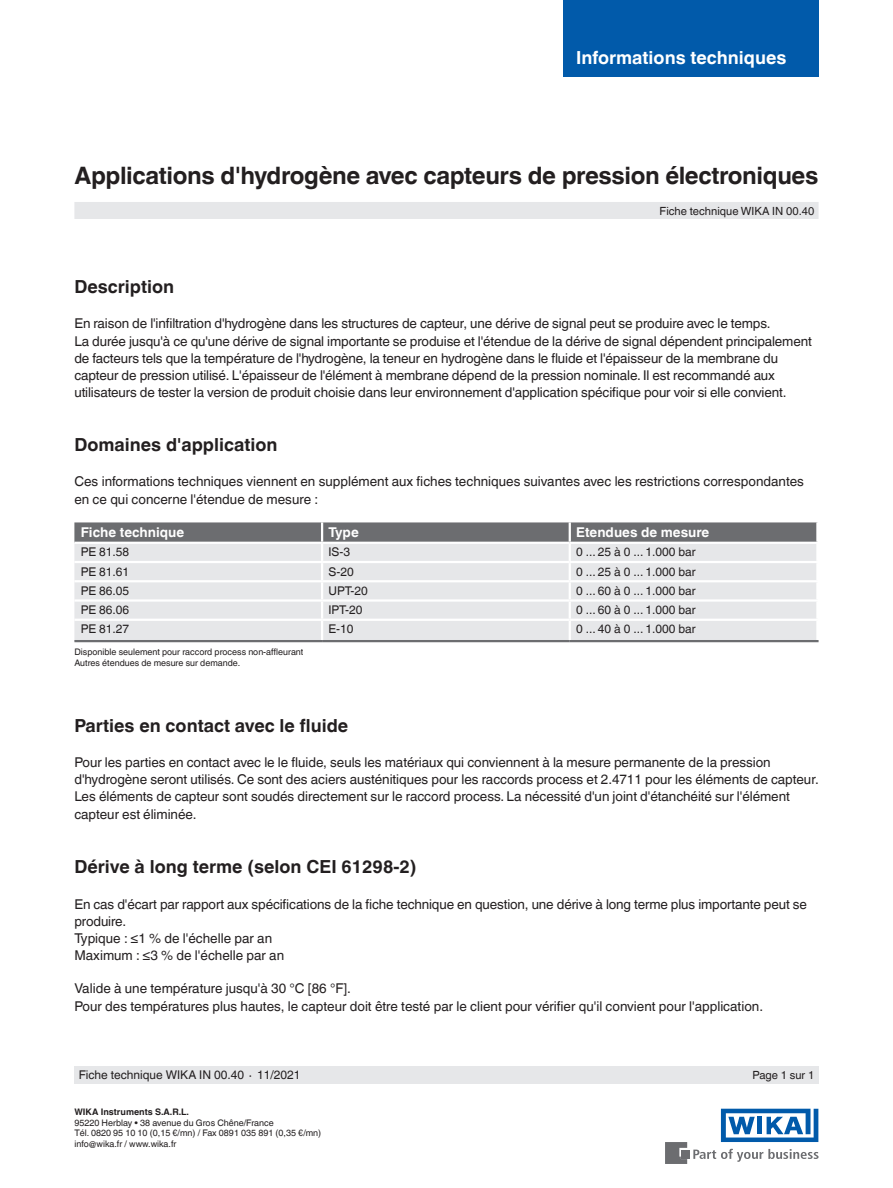
<style>
.page{position:relative;width:893px;height:1188px;background:#fff}
.page>*{position:absolute;margin:0;border:0;box-sizing:border-box;transform-origin:0 0}
.t1{font:700 24px "Helvetica World";letter-spacing:-.015em;color:#231f20}
.t2{font:700 18px "Helvetica World";color:#231f20}
.t3{font:700 18px "Helvetica World";color:#fff}
.t4{font:13.5px/17.2px "Helvetica World";letter-spacing:-.01em;color:#231f20}
.t5{font:700 13.5px "Helvetica World";color:#fff}
.t6{font:12px "Helvetica World";color:#231f20}
.t7{font:11.25px "Helvetica World";color:#231f20}
.t8{font:9px/10.5px "Helvetica World";color:#231f20}
.t9{font:700 9px "Helvetica World";color:#231f20}
.s1{font-size:11.25px}
</style>
<div class="page">
<svg style="left:693px;top:1149px;width:126px;height:13px"></svg>
<div style="left:682px;top:1150px;width:8px;height:8px;background:#6c6d70"></div>
<svg style="left:665px;top:1142px;width:22px;height:22px"></svg>
<svg style="left:721px;top:1109px;width:97px;height:33px"></svg>
<div style="left:563px;top:0;width:256px;height:77px;background:#015aaa"></div>
<div style="left:74px;top:202px;width:745px;height:17px;background:#e6e7e9"></div>
<div style="left:74px;top:1066px;width:745px;height:18px;background:#e6e7e9"></div>
<hr style="left:74px;top:640px;width:248px;height:2px;background:#6c6d70">
<hr style="left:322px;top:640px;width:248px;height:2px;background:#6c6d70">
<hr style="left:570px;top:640px;width:249px;height:2px;background:#6c6d70">
<svg style="left:74px;top:522px;width:743px;height:118px;background:#d4d5d7"></svg>
<h2 class="t3" style="left:576px;top:47px;width:212px">Informations techniques</h2>
<h1 class="t1" style="left:74px;top:162px;width:745px">Applications d'hydrogène avec capteurs de pression électroniques</h1>
<p class="t7" style="left:660px;top:204px;width:156px">Fiche technique WIKA IN 00.40</p>
<h2 class="t2" style="left:74px;top:277px;width:101px">Description</h2>
<p class="t4" style="left:74px;top:315px;width:739px">En raison de l'infiltration d'hydrogène dans les structures de capteur, une dérive de signal peut se produire avec le temps.<br>La durée jusqu'à ce qu'une dérive de signal importante se produise et l'étendue de la dérive de signal dépendent principalement de facteurs tels que la température de l'hydrogène, la teneur en hydrogène dans le fluide et l'épaisseur de la membrane du capteur de pression utilisé. L'épaisseur de l'élément à membrane dépend de la pression nominale. Il est recommandé aux utilisateurs de tester la version de produit choisie dans leur environnement d'application spécifique pour voir si elle convient.</p>
<h2 class="t2" style="left:74px;top:435px;width:205px">Domaines d'application</h2>
<p class="t4" style="left:74px;top:473px;width:731px;line-height:18px">Ces informations techniques viennent en supplément aux fiches techniques suivantes avec les restrictions correspondantes en ce qui concerne l'étendue de mesure :</p>
<p class="t5" style="left:81px;top:525px;width:105px">Fiche technique</p>
<p class="t5" style="left:328px;top:525px;width:32px">Type</p>
<p class="t5" style="left:576px;top:525px;width:135px">Etendues de mesure</p>
<p class="t6" style="left:81px;top:545px;width:50px">PE 81.58</p>
<p class="t6" style="left:328px;top:545px;width:23px">IS-3</p>
<p class="t6" style="left:576px;top:545px;width:121px">0 ... 25 à 0 ... 1.000 bar</p>
<p class="t6" style="left:81px;top:565px;width:50px">PE 81.61</p>
<p class="t6" style="left:328px;top:565px;width:27px">S-20</p>
<p class="t6" style="left:576px;top:565px;width:121px">0 ... 25 à 0 ... 1.000 bar</p>
<p class="t6" style="left:81px;top:584px;width:50px">PE 86.05</p>
<p class="t6" style="left:328px;top:584px;width:41px">UPT-20</p>
<p class="t6" style="left:576px;top:584px;width:121px">0 ... 60 à 0 ... 1.000 bar</p>
<p class="t6" style="left:81px;top:603px;width:50px">PE 86.06</p>
<p class="t6" style="left:328px;top:603px;width:36px">IPT-20</p>
<p class="t6" style="left:576px;top:603px;width:121px">0 ... 60 à 0 ... 1.000 bar</p>
<p class="t6" style="left:81px;top:622px;width:50px">PE 81.27</p>
<p class="t6" style="left:328px;top:622px;width:27px">E-10</p>
<p class="t6" style="left:576px;top:622px;width:121px">0 ... 40 à 0 ... 1.000 bar</p>
<p class="t8" style="left:74px;top:646px;width:230px;line-height:10.9px">Disponible seulement pour raccord process non-affleurant<br>Autres étendues de mesure sur demande.</p>
<h2 class="t2" style="left:74px;top:715px;width:275px">Parties en contact avec le fluide</h2>
<p class="t4" style="left:74px;top:754px;width:746px">Pour les parties en contact avec le le fluide, seuls les matériaux qui conviennent à la mesure permanente de la pression d'hydrogène seront utilisés. Ce sont des aciers austénitiques pour les raccords process et 2.4711 pour les éléments de capteur.<br>Les éléments de capteur sont soudés directement sur le raccord process. La nécessité d'un joint d'étanchéité sur l'élément capteur est éliminée.</p>
<h2 class="t2" style="left:74px;top:857px;width:344px">Dérive à long terme (selon CEI 61298-2)</h2>
<p class="t4" style="left:74px;top:895px;width:734px">En cas d'écart par rapport aux spécifications de la fiche technique en question, une dérive à long terme plus importante peut se produire.<br>Typique : ≤1 % de l'échelle par an<br>Maximum : ≤3 % de l'échelle par an</p>
<p class="t4" style="left:74px;top:980px;width:690px">Valide à une température jusqu'à 30 °C [86 °F].<br>Pour des températures plus hautes, le capteur doit être testé par le client pour vérifier qu'il convient pour l'application.</p>
<p class="t6" style="left:79px;top:1068px;width:223px">Fiche technique WIKA IN 00.40 <span class="s1">∙</span> 11/2021</p>
<p class="t7" style="left:753px;top:1068px;width:63px">Page 1 sur 1</p>
<p class="t9" style="left:74px;top:1107px;width:116px">WIKA Instruments S.A.R.L.</p>
<p class="t8" style="left:74px;top:1117px;width:248px">95220 Herblay • 38 avenue du Gros Chêne/France<br>Tél. 0820 95 10 10 (0,15 €/mn) / Fax 0891 035 891 (0,35 €/mn) info@wika.fr / www.wika.fr</p>
</div>
